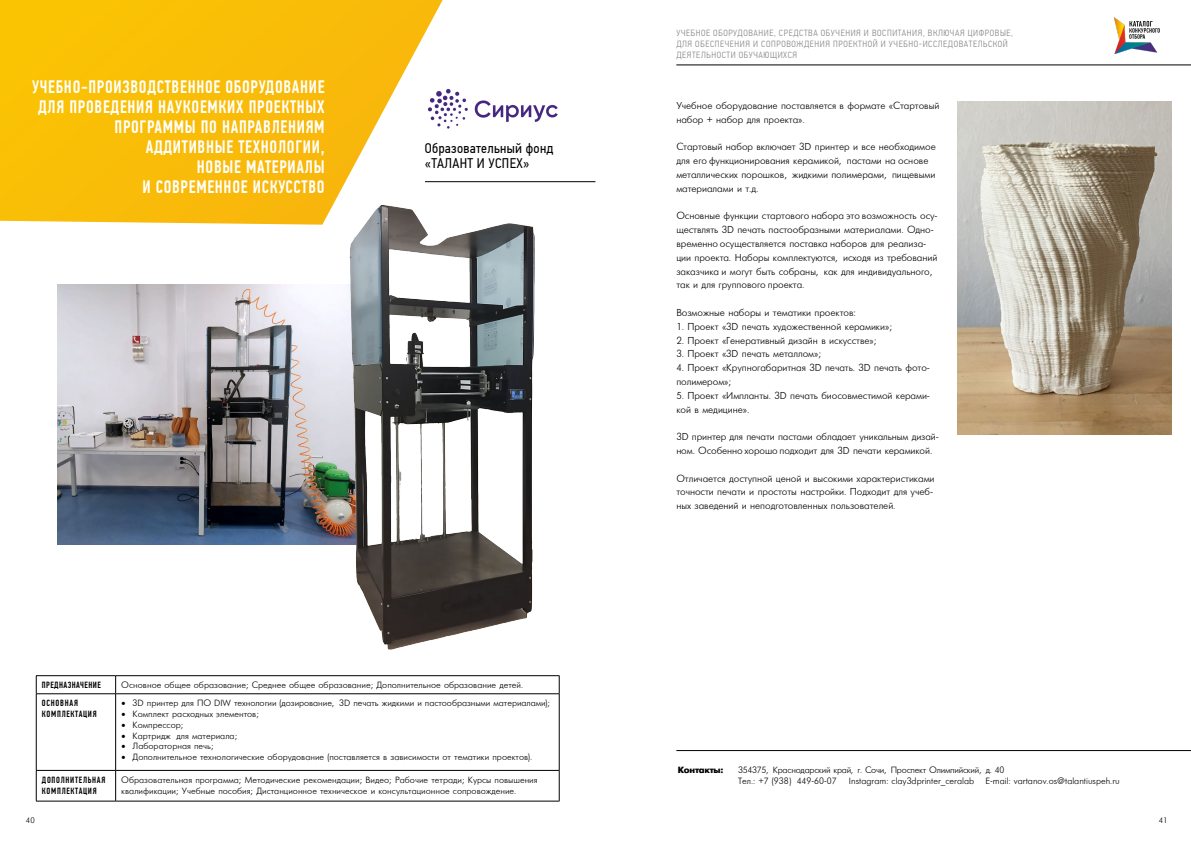
<style>
.page{position:relative;width:1191px;height:842px;background:#fff}
.page>*{position:absolute;margin:0;border:0;box-sizing:border-box;transform-origin:0 0}
.t1{font:500 18px/20px "PF Din Text Comp Pro";letter-spacing:.04em;color:#fff;text-align:right}
.t2{font:14px/15px "PF Din Text Cond Pro";letter-spacing:.025em;color:#000}
.t3{font:10px/13.8px "Futuris";letter-spacing:-.005em;color:#000}
.t4{font:9px/10.8px "Futuris";color:#000}
.t5{font:300 9px/10.8px "PF Din Text Cond Pro";letter-spacing:.07em;color:#878787}
.t6{font:9px/10.8px "Futuris";letter-spacing:-.025em;color:#000}
.t7{font:500 9px/10.8px "PF Din Text Comp Pro";letter-spacing:.08em;color:#000}
.t8{font:500 9px "PF Din Text Comp Pro";letter-spacing:.05em;color:#000}
.t9{font:700 9px "Futuris";letter-spacing:-.025em;color:#000}
.t10{font:8px "Futuris Light C";color:#000}
.s1{font-family:"Minion Pro";font-size:12px}
</style>
<div class="page">
<hr style="left:676px;top:750px;width:515px;height:1px;background:#000">
<hr style="left:676px;top:65px;width:515px;height:1px;background:#000">
<svg style="left:0;top:0;width:459px;height:225px;background:#f9c528"></svg>
<img style="left:1113px;top:17px;width:47px;height:38px">
<hr style="left:36px;top:675px;width:80px;height:1px;background:#000">
<svg style="left:36px;top:676px;width:1px;height:17px"></svg>
<hr style="left:116px;top:675px;width:443px;height:1px;background:#000">
<svg style="left:115px;top:676px;width:1px;height:17px"></svg>
<svg style="left:559px;top:676px;width:1px;height:17px"></svg>
<hr style="left:36px;top:693px;width:80px;height:1px;background:#000">
<hr style="left:36px;top:694px;width:1px;height:76px;background:#000">
<hr style="left:116px;top:693px;width:443px;height:1px;background:#000">
<hr style="left:115px;top:694px;width:1px;height:76px;background:#000">
<hr style="left:559px;top:694px;width:1px;height:76px;background:#000">
<hr style="left:36px;top:770px;width:80px;height:1px;background:#000">
<hr style="left:36px;top:771px;width:1px;height:30px;background:#000">
<hr style="left:116px;top:770px;width:443px;height:1px;background:#000">
<hr style="left:115px;top:771px;width:1px;height:30px;background:#000">
<hr style="left:559px;top:771px;width:1px;height:30px;background:#000">
<hr style="left:36px;top:801px;width:80px;height:1px;background:#000">
<hr style="left:116px;top:801px;width:443px;height:1px;background:#000">
<hr style="left:425px;top:181px;width:170px;height:1px;background:#000">
<img style="left:57px;top:285px;width:274px;height:260px">
<img style="left:331px;top:201px;width:204px;height:449px">
<img style="left:957px;top:102px;width:214px;height:332px">
<img style="left:425px;top:87px;width:133px;height:43px">
<h1 class="t1" style="left:32px;top:77px;width:294px">УЧЕБНО-ПРОИЗВОДСТВЕННОЕ ОБОРУДОВАНИЕ<br>ДЛЯ ПРОВЕДЕНИЯ НАУКОЕМКИХ ПРОЕКТНЫХ<br>ПРОГРАММЫ ПО НАПРАВЛЕНИЯМ<br>АДДИТИВНЫЕ ТЕХНОЛОГИИ,<br>НОВЫЕ МАТЕРИАЛЫ<br>И СОВРЕМЕННОЕ ИСКУССТВО</h1>
<h2 class="t2" style="left:425px;top:140px;width:130px">Образовательный фонд «ТАЛАНТ И УСПЕХ»</h2>
<p class="t8" style="left:42px;top:680px;width:60px">ПРЕДНАЗНАЧЕНИЕ</p>
<p class="t4" style="left:121px;top:680px;width:403px">Основное общее образование; Среднее общее образование; Дополнительное образование детей.</p>
<p class="t7" style="left:42px;top:698px;width:56px">ОСНОВНАЯ<br>КОМПЛЕКТАЦИЯ</p>
<p class="t4" style="left:121px;top:698px;width:430px"><span class="s1">•</span> 3D принтер для ПО DIW технологии (дозирование, 3D печать жидкими и пастообразными материалами);</p>
<p class="t4" style="left:121px;top:709px;width:139px"><span class="s1">•</span> Комплект расходных элементов;</p>
<p class="t4" style="left:121px;top:719px;width:63px"><span class="s1">•</span> Компрессор;</p>
<p class="t4" style="left:121px;top:730px;width:117px"><span class="s1">•</span> Картридж для материала;</p>
<p class="t4" style="left:121px;top:741px;width:93px"><span class="s1">•</span> Лабораторная печь;</p>
<p class="t4" style="left:121px;top:752px;width:412px"><span class="s1">•</span> Дополнительное технологические оборудование (поставляется в зависимости от тематики проектов).</p>
<p class="t7" style="left:42px;top:774px;width:65px">ДОПОЛНИТЕЛЬНАЯ<br>КОМПЛЕКТАЦИЯ</p>
<p class="t4" style="left:121px;top:774px;width:418px">Образовательная программа; Методические рекомендации; Видео; Рабочие тетради; Курсы повышения квалификации; Учебные пособия; Дистанционное техническое и консультационное сопровождение.</p>
<p class="t5" style="left:676px;top:28px;width:338px">УЧЕБНОЕ ОБОРУДОВАНИЕ, СРЕДСТВА ОБУЧЕНИЯ И ВОСПИТАНИЯ, ВКЛЮЧАЯ ЦИФРОВЫЕ,<br>ДЛЯ ОБЕСПЕЧЕНИЯ И СОПРОВОЖДЕНИЯ ПРОЕКТНОЙ И УЧЕБНО-ИССЛЕДОВАТЕЛЬСКОЙ<br>ДЕЯТЕЛЬНОСТИ ОБУЧАЮЩИХСЯ</p>
<p class="t3" style="left:676px;top:99px;width:264px">Учебное оборудование поставляется в формате «Стартовый набор + набор для проекта».</p>
<p class="t3" style="left:676px;top:140px;width:261px">Стартовый набор включает 3D принтер и все необходимое для его функционирования керамикой, пастами на основе металлических порошков, жидкими полимерами, пищевыми материалами и т.д.</p>
<p class="t3" style="left:676px;top:209px;width:263px">Основные функции стартового набора это возможность осу&shy;ществлять 3D печать пастообразными материалами. Одно&shy;временно осуществляется поставка наборов для реализа&shy;ции проекта. Наборы комплектуются, исходя из требований заказчика и могут быть собраны, как для индивидуального, так и для группового проекта.</p>
<p class="t3" style="left:676px;top:306px;width:181px">Возможные наборы и тематики проектов:</p>
<p class="t3" style="left:676px;top:320px;width:217px">1. Проект «3D печать художественной керамики»;</p>
<p class="t3" style="left:676px;top:334px;width:201px">2. Проект «Генеративный дизайн в искусстве»;</p>
<p class="t3" style="left:676px;top:347px;width:146px">3. Проект «3D печать металлом»;</p>
<p class="t3" style="left:676px;top:361px;width:255px">4. Проект «Крупногабаритная 3D печать. 3D печать фото&shy;полимером»;</p>
<p class="t3" style="left:676px;top:389px;width:255px">5. Проект «Импланты. 3D печать биосовместимой керами&shy;кой в медицине».</p>
<p class="t3" style="left:676px;top:430px;width:264px">3D принтер для печати пастами обладает уникальным дизай&shy;ном. Особенно хорошо подходит для 3D печати керамикой.</p>
<p class="t3" style="left:676px;top:472px;width:260px">Отличается доступной ценой и высокими характеристиками точности печати и простоты настройки. Подходит для учеб&shy;ных заведений и неподготовленных пользователей.</p>
<p class="t9" style="left:678px;top:765px;width:47px">Контакты:</p>
<p class="t6" style="left:738px;top:765px;width:268px">354375, Краснодарский край, г. Сочи, Проспект Олимпийский, д. 40<br>Тел.: +7 (938 ) 449-60-07</p>
<p class="t4" style="left:849px;top:776px;width:127px">Instagram: clay3dprinter_ceralab</p>
<p class="t4" style="left:985px;top:776px;width:136px">E-mail: vartanov.os@talantiuspeh.ru</p>
<p class="t10" style="left:26px;top:817px;width:10px">40</p>
<p class="t10" style="left:1158px;top:817px;width:10px">41</p>
</div>
